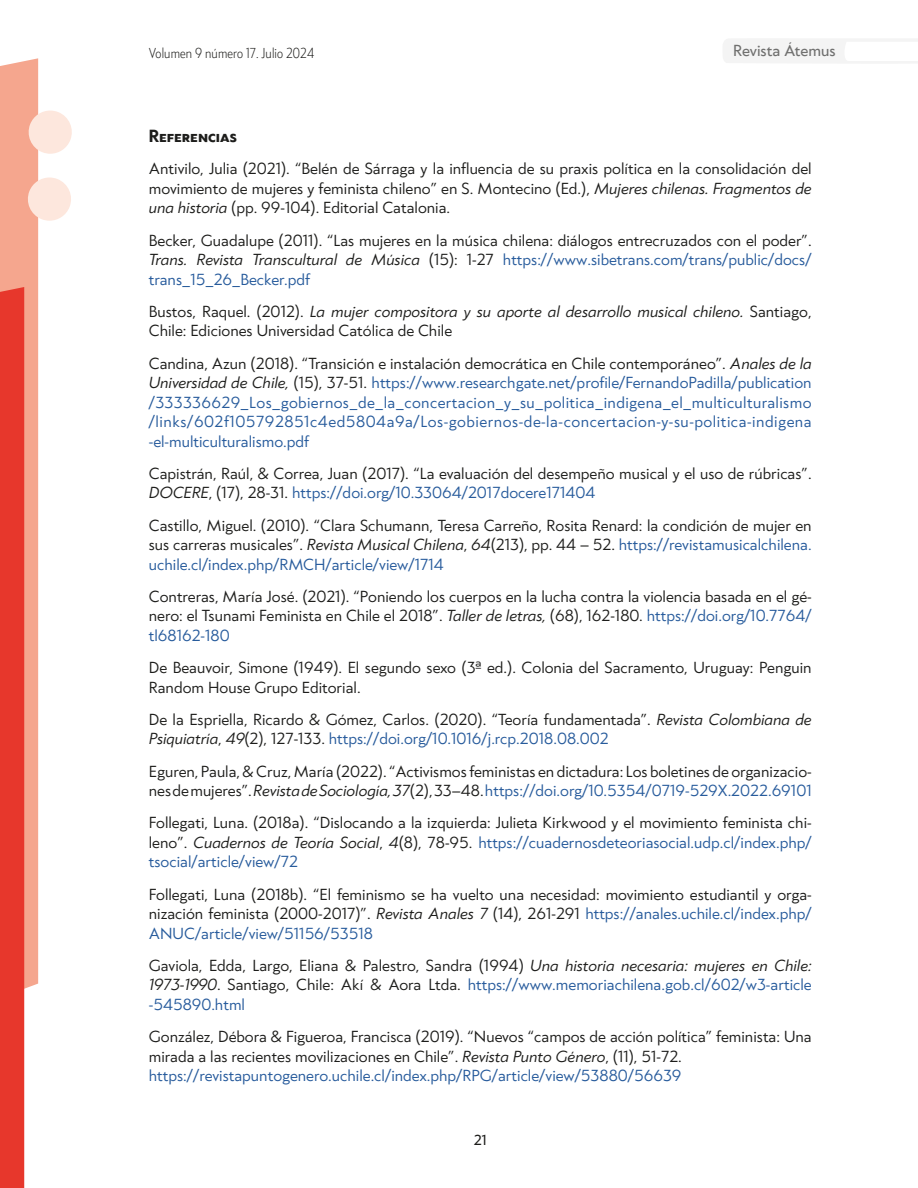
<style>
.page{position:relative;width:918px;height:1188px;background:#fff}
.page>*{position:absolute;margin:0;border:0;box-sizing:border-box;transform-origin:0 0}
.t1{font:700 16.5px "Klein";color:#1d1d1b}
.t2{font:15px/19.5px "Klein";color:#1d1d1b;text-align:justify}
.t3{font:15px/19.5px "Klein";letter-spacing:.03em;color:#275b9c;text-align:justify}
.t4{font:15px "Klein";color:#70706f}
.t5{font:300 13.5px "Klein Condensed";letter-spacing:.01em;color:#1d1d1b}
.t6{font:13.5px "Klein";color:#1d1d1b}
.s1{font-style:italic}
.s2{color:#275b9c}
.s3{color:#1d1d1b}
.s4{font-style:italic;color:#1d1d1b}
</style>
<div class="page">
<svg style="left:723px;top:39px;width:195px;height:24px"></svg>
<svg style="left:0;top:58px;width:72px;height:1130px"></svg>
<p class="t5" style="left:149px;top:43px;width:167px">Volumen 9 número 17. Julio 2024</p>
<p class="t4" style="left:733px;top:39px;width:104px">Revista Átemus</p>
<p class="t1" style="left:149px;top:123px;width:90px">Referencias</p>
<p class="t2" style="left:149px;top:158px;width:664px">Antivilo, Julia (2021). “Belén de Sárraga y la influencia de su praxis política en la consolidación del movimiento de mujeres y feminista chileno” en S. Montecino (Ed.), <span class="s1">Mujeres chilenas. Fragmentos de una historia</span> (pp. 99-104). Editorial Catalonia.</p>
<p class="t2" style="left:149px;top:230px;width:664px">Becker, Guadalupe (2011). “Las mujeres en la música chilena: diálogos entrecruzados con el poder”.<br><span class="s1">Trans. Revista Transcultural de Música</span> (15): 1-27 <span class="s2">https://www.sibetrans.com/trans/public/docs/ trans_15_26_Becker.pdf</span></p>
<p class="t2" style="left:149px;top:301px;width:664px">Bustos, Raquel. (2012). <span class="s1">La mujer compositora y su aporte al desarrollo musical chileno.</span> Santiago,<br>Chile: Ediciones Universidad Católica de Chile</p>
<p class="t3" style="left:149px;top:353px;width:664px"><span class="s3">Candina, Azun (2018). “Transición e instalación democrática en Chile contemporáneo”.</span> <span class="s4">Anales de la Universidad de Chile,</span> <span class="s3">(15), 37-51.</span> https://www.researchgate.net/profile/FernandoPadilla/publication /333336629_Los_gobiernos_de_la_concertacion_y_su_politica_indigena_el_multiculturalismo /links/602f105792851c4ed5804a9a/Los-gobiernos-de-la-concertacion-y-su-politica-indigena -el-multiculturalismo.pdf</p>
<p class="t2" style="left:149px;top:463px;width:664px">Capistrán, Raúl, &amp; Correa, Juan (2017). “La evaluación del desempeño musical y el uso de rúbricas”.<br><span class="s1">DOCERE</span>, (17), 28-31. <span class="s2">https://doi.org/10.33064/2017docere171404</span></p>
<p class="t2" style="left:149px;top:515px;width:664px">Castillo, Miguel. (2010). “Clara Schumann, Teresa Carreño, Rosita Renard: la condición de mujer en sus carreras musicales”. <span class="s1">Revista Musical Chilena</span>, <span class="s1">64</span>(213), pp. 44 – 52. <span class="s2">https://revistamusicalchilena. uchile.cl/index.php/RMCH/article/view/1714</span></p>
<p class="t2" style="left:149px;top:586px;width:664px">Contreras, María José. (2021). “Poniendo los cuerpos en la lucha contra la violencia basada en el gé&shy;nero: el Tsunami Feminista en Chile el 2018”. <span class="s1">Taller de letras,</span> (68), 162-180. <span class="s2">https://doi.org/10.7764/ tl68162-180</span></p>
<p class="t2" style="left:149px;top:657px;width:664px">De Beauvoir, Simone (1949). El segundo sexo (3ª ed.). Colonia del Sacramento, Uruguay: Penguin<br>Random House Grupo Editorial.</p>
<p class="t2" style="left:149px;top:709px;width:664px">De la Espriella, Ricardo &amp; Gómez, Carlos. (2020). “Teoría fundamentada”. <span class="s1">Revista Colombiana de<br>Psiquiatría</span>, <span class="s1">49</span>(2), 127-133. <span class="s2">https://doi.org/10.1016/j.rcp.2018.08.002</span></p>
<p class="t2" style="left:149px;top:761px;width:664px">Eguren, Paula, &amp; Cruz, María (2022). “Activismos feministas en dictadura: Los boletines de organizacio&shy;nes de mujeres”. <span class="s1">Revista de Sociología, 37</span>(2), 33–48. <span class="s2">https://doi.org/10.5354/0719-529X.2022.69101</span></p>
<p class="t2" style="left:149px;top:812px;width:664px">Follegati, Luna. (2018a). “Dislocando a la izquierda: Julieta Kirkwood y el movimiento feminista chi&shy;leno”. <span class="s1">Cuadernos de Teoría Social</span>, <span class="s1">4</span>(8), 78-95. <span class="s2">https://cuadernosdeteoriasocial.udp.cl/index.php/ tsocial/article/view/72</span></p>
<p class="t2" style="left:149px;top:884px;width:664px">Follegati, Luna (2018b). “El feminismo se ha vuelto una necesidad: movimiento estudiantil y orga&shy;nización feminista (2000-2017)”. <span class="s1">Revista Anales 7</span> (14), 261-291 <span class="s2">https://anales.uchile.cl/index.php/ ANUC/article/view/51156/53518</span></p>
<p class="t2" style="left:149px;top:955px;width:664px">Gaviola, Edda, Largo, Eliana &amp; Palestro, Sandra (1994) <span class="s1">Una historia necesaria: mujeres en Chile:<br>1973-1990</span>. Santiago, Chile: Akí &amp; Aora Ltda. <span class="s2">https://www.memoriachilena.gob.cl/602/w3-article -545890.html</span></p>
<p class="t2" style="left:149px;top:1026px;width:664px;text-align:left">González, Débora &amp; Figueroa, Francisca (2019). “Nuevos “campos de acción política” feminista: Una mirada a las recientes movilizaciones en Chile”. <span class="s1">Revista Punto Género</span>, (11), 51-72. <span class="s2">https://revistapuntogenero.uchile.cl/index.php/RPG/article/view/53880/56639</span></p>
<p class="t6" style="left:474px;top:1130px;width:15px">21</p>
</div>
